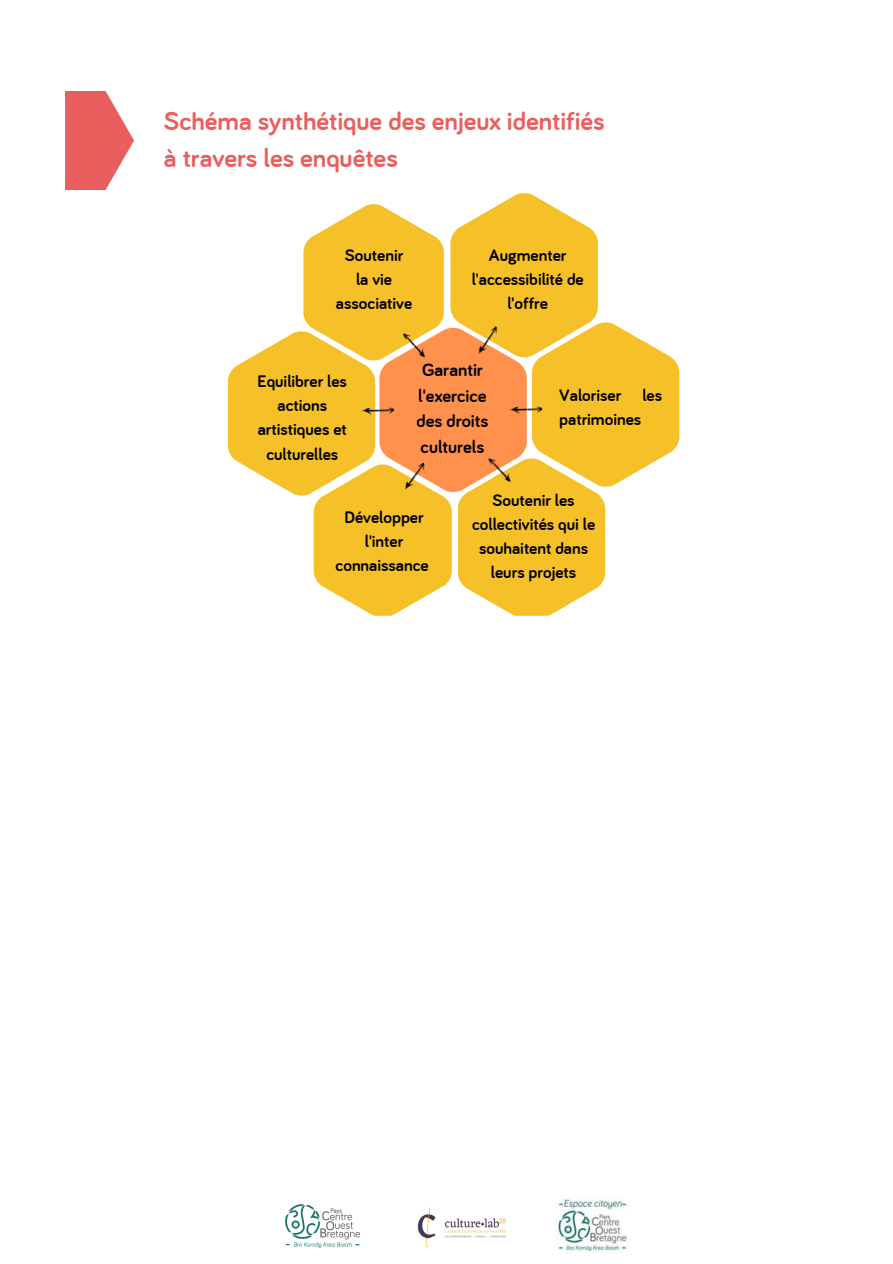
<style>
.page{position:relative;width:893px;height:1264px;background:#fff}
.page>*{position:absolute;margin:0;border:0;box-sizing:border-box;transform-origin:0 0}
.t1{font:700 27px "Bariol";color:#e95f5d}
.t2{font:700 18.6px/25.8px "Bariol";color:#000}
.t3{font:700 17.4px/24.2px "Bariol";color:#000;text-align:center}
</style>
<div class="page">
<img style="left:65px;top:92px;width:68px;height:97px">
<svg style="left:228px;top:193px;width:451px;height:423px"></svg>
<img style="left:401px;top:330px;width:28px;height:29px">
<img style="left:476px;top:325px;width:24px;height:31px">
<img style="left:509px;top:406px;width:33px;height:8px">
<img style="left:362px;top:407px;width:32px;height:8px">
<img style="left:402px;top:461px;width:25px;height:31px">
<img style="left:487px;top:455px;width:27px;height:29px">
<img style="left:417px;top:1207px;width:90px;height:40px">
<img style="left:285px;top:1204px;width:75px;height:44px">
<img style="left:556px;top:1199px;width:71px;height:53px">
<p class="t1" style="left:164px;top:103px;width:442px">Schéma synthétique des enjeux identifiés</p>
<p class="t1" style="left:164px;top:140px;width:235px">à travers les enquêtes</p>
<p class="t3" style="left:345px;top:242px;width:60px">Soutenir</p>
<p class="t3" style="left:336px;top:266px;width:78px">la vie associative</p>
<p class="t3" style="left:471px;top:242px;width:113px">Augmenter l'accessibilité de l'offre</p>
<p class="t3" style="left:257px;top:368px;width:91px">Equilibrer les actions artistiques et culturelles</p>
<p class="t2" style="left:416px;top:356px;width:73px">Garantir l'exercice des droits culturels</p>
<p class="t3" style="left:559px;top:382px;width:104px;text-align:left">Valoriser les patrimoines</p>
<p class="t3" style="left:335px;top:504px;width:95px">Développer l'inter connaissance</p>
<p class="t3" style="left:472px;top:487px;width:125px">Soutenir les collectivités qui le souhaitent dans leurs projets</p>
</div>
